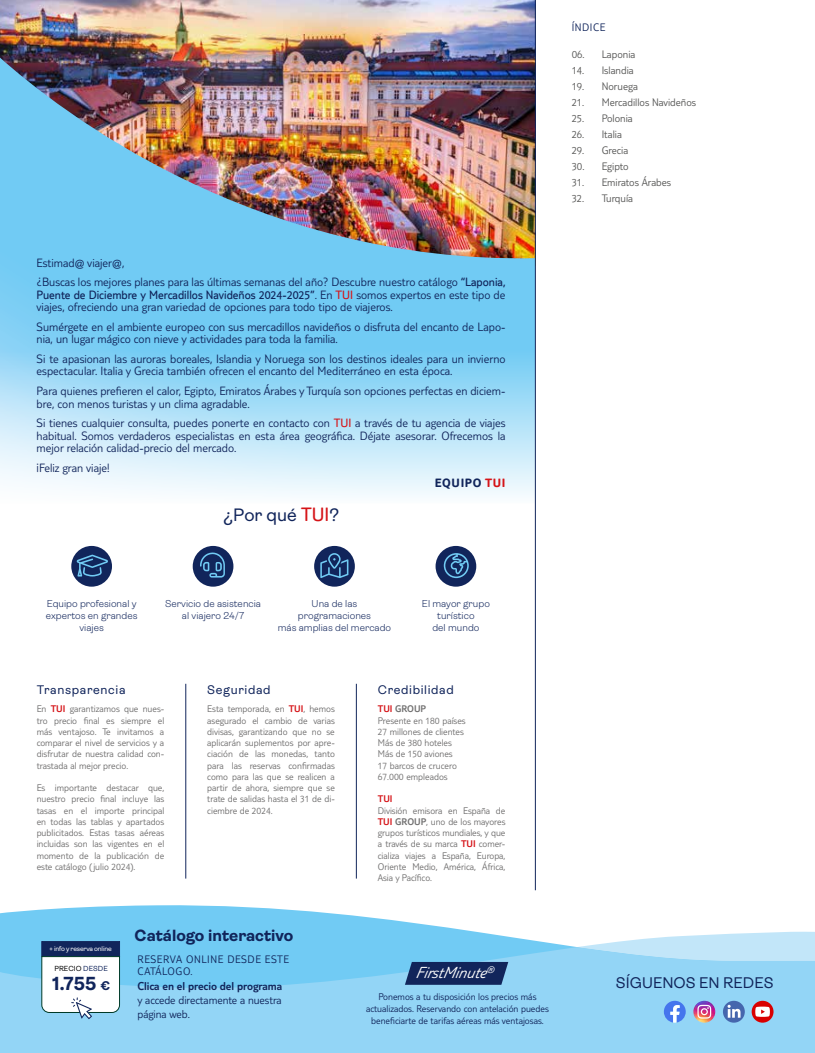
<style>
.page{position:relative;width:815px;height:1053px;background:#fff}
.page>*{position:absolute;margin:0;border:0;box-sizing:border-box;transform-origin:0 0}
.t1{font:700 19px "Ambit";color:#11255b}
.t2{font:18px "Ambit";color:#11255b}
.t3{font:italic 300 16.5px "TUI Type";color:#fff}
.t4{font:700 16.25px "Ambit";color:#11255b}
.t5{font:15.38px "Ambit";color:#11255b}
.t6{font:300 12.5px/12.5px "TUI Type";color:#11255b}
.t7{font:12.5px "Ambit";letter-spacing:.05em;color:#11255b}
.t8{font:700 12.5px "TUI Type";letter-spacing:.05em;color:#11255b}
.t9{font:300 11.88px/14.2px "TUI Type";letter-spacing:-.005em;color:#11255b}
.t10{font:300 11.88px "TUI Type";letter-spacing:-.005em;color:#11255b}
.t11{font:300 11.25px "TUI Type";color:#575756}
.t12{font:300 11.25px/12.5px "TUI Type";letter-spacing:.05em;color:#11255b}
.t13{font:300 10.12px/12.1px "TUI Type";color:#11255b;text-align:center}
.t14{font:300 10px/11.2px "TUI Type";color:#706f6f;text-align:justify}
.t15{font:300 10px/12px "Ambit";color:#11255b;text-align:center}
.t16{font:300 10px "TUI Type";color:#d51317}
.t17{font:7.38px "Ambit";color:#000}
.t18{font:6.88px "Ambit";letter-spacing:-.03em;color:#fff}
.s1{font-weight:400}
.s2{font-weight:400;color:#d51317}
.s3{font-family:"TUI Type";font-size:20px;color:#d51317}
.s4{color:#d51317}
.s5{font-style:inherit}
.s6{font-size:12.62px}
.s7{color:#11255b}
</style>
<div class="page">
<img style="left:0;top:0;width:535px;height:58px">
<img style="left:0;top:58px;width:535px;height:292px">
<svg style="left:0;top:350px;width:535px;height:162px"></svg>
<hr style="left:185px;top:683px;width:1px;height:195px;background:#11255b">
<hr style="left:356px;top:683px;width:1px;height:195px;background:#11255b">
<hr style="left:535px;top:0;width:1px;height:890px;background:#11255b">
<svg style="left:0;top:905px;width:576px;height:42px;fill:#71cbf4"></svg>
<svg style="left:0;top:947px;width:577px;height:105px;background:#8ad2f5"></svg>
<svg style="left:577px;top:931px;width:238px;height:121px;background:#a1d5f3"></svg>
<svg style="left:41px;top:940px;width:79px;height:79px"></svg>
<svg style="left:405px;top:961px;width:103px;height:23px;background:#1c366a"></svg>
<div style="left:71px;top:546px;width:41px;height:40px;background:#11255b;border-radius:50%"></div>
<div style="left:193px;top:546px;width:40px;height:40px;background:#11255b;border-radius:50%"></div>
<div style="left:314px;top:546px;width:41px;height:40px;background:#11255b;border-radius:50%"></div>
<div style="left:436px;top:546px;width:40px;height:40px;background:#11255b;border-radius:50%"></div>
<svg style="left:320px;top:553px;width:28px;height:25px"></svg>
<svg style="left:200px;top:552px;width:25px;height:25px"></svg>
<svg style="left:444px;top:553px;width:25px;height:25px"></svg>
<svg style="left:77px;top:554px;width:31px;height:22px"></svg>
<p class="t6" style="left:37px;top:252px;width:470px;line-height:19.6px">Estimad@ viajer@,<br>¿Buscas los mejores planes para las últimas semanas del año? Descubre nuestro catálogo <span class="s1">“Laponia,</span></p>
<p class="t6" style="left:37px;top:288px;width:470px"><span class="s1">Puente de Diciembre y Mercadillos Navideños 2024-2025”</span>. En <span class="s2">TUI</span> somos expertos en este tipo de viajes, ofreciendo una gran variedad de opciones para todo tipo de viajeros.</p>
<p class="t6" style="left:37px;top:320px;width:470px">Sumérgete en el ambiente europeo con sus mercadillos navideños o disfruta del encanto de Lapo&shy;nia, un lugar mágico con nieve y actividades para toda la familia.</p>
<p class="t6" style="left:37px;top:352px;width:470px">Si te apasionan las auroras boreales, Islandia y Noruega son los destinos ideales para un invierno espectacular. Italia y Grecia también ofrecen el encanto del Mediterráneo en esta época.</p>
<p class="t6" style="left:37px;top:384px;width:470px">Para quienes prefieren el calor, Egipto, Emiratos Árabes y Turquía son opciones perfectas en diciem&shy;bre, con menos turistas y un clima agradable.</p>
<p class="t6" style="left:37px;top:416px;width:470px;text-align:justify">Si tienes cualquier consulta, puedes ponerte en contacto con <span class="s2">TUI</span> a través de tu agencia de viajes habitual. Somos verdaderos especialistas en esta área geográfica. Déjate asesorar. Ofrecemos la mejor relación calidad-precio del mercado.</p>
<p class="t6" style="left:37px;top:461px;width:75px">¡Feliz gran viaje!</p>
<h2 class="t2" style="left:223px;top:505px;width:118px">¿Por qué <span class="s3">TUI</span>?</h2>
<p class="t8" style="left:435px;top:475px;width:72px">EQUIPO <span class="s4">TUI</span></p>
<p class="t12" style="left:572px;top:21px;width:35px">ÍNDICE</p>
<p class="t11" style="left:572px;top:48px;width:65px">06. Laponia</p>
<p class="t11" style="left:572px;top:64px;width:64px">14. Islandia</p>
<p class="t11" style="left:572px;top:80px;width:68px">19. Noruega</p>
<p class="t11" style="left:572px;top:96px;width:126px">21. Mercadillos Navideños</p>
<p class="t11" style="left:572px;top:112px;width:63px">25. Polonia</p>
<p class="t11" style="left:572px;top:128px;width:52px">26. Italia</p>
<p class="t11" style="left:572px;top:144px;width:58px">29. Grecia</p>
<p class="t11" style="left:572px;top:160px;width:59px">30. Egipto</p>
<p class="t11" style="left:572px;top:176px;width:101px">31. Emiratos Árabes</p>
<p class="t11" style="left:572px;top:192px;width:63px">32. Turquía</p>
<p class="t15" style="left:46px;top:597px;width:93px">Equipo profesional y expertos en grandes viajes</p>
<p class="t15" style="left:165px;top:597px;width:98px">Servicio de asistencia al viajero 24/7</p>
<p class="t15" style="left:278px;top:597px;width:115px">Una de las programaciones<br>más amplias del mercado</p>
<p class="t15" style="left:422px;top:597px;width:69px">El mayor grupo turístico<br>del mundo</p>
<p class="t7" style="left:37px;top:682px;width:90px">Transparencia</p>
<p class="t14" style="left:37px;top:703px;width:129px">En <span class="s4">TUI</span> garantizamos que nues&shy;tro precio final es siempre el más ventajoso. Te invitamos a comparar el nivel de servicios y a disfrutar de nuestra calidad con&shy;trastada al mejor precio.</p>
<p class="t14" style="left:37px;top:782px;width:129px">Es importante destacar que, nuestro precio final incluye las tasas en el importe principal en todas las tablas y apartados publicitados. Estas tasas aé reas incluidas son las vigentes en el momento de la publicación de este catá logo (julio 2024).</p>
<p class="t7" style="left:207px;top:682px;width:65px">Seguridad</p>
<p class="t14" style="left:207px;top:703px;width:129px">Esta temporada, en <span class="s4">TUI</span>, hemos asegurado el cambio de varias divisas, garantizando que no se aplicarán suplementos por apre&shy;ciación de las monedas, tanto para las reservas confirmadas como para las que se realicen a partir de ahora, siempre que se trate de salidas hasta el 31 de di&shy;ciembre de 2024.</p>
<p class="t7" style="left:378px;top:682px;width:78px">Credibilidad</p>
<p class="t14" style="left:378px;top:703px;width:89px;text-align:left"><span class="s4">TUI</span> <span class="s5">GROUP<br></span>Presente en 180 países<br>27 millones de clientes<br>Más de 380 hoteles<br>Más de 150 aviones<br>17 barcos de crucero<br>67.000 empleados</p>
<p class="t16" style="left:378px;top:793px;width:16px">TUI</p>
<p class="t14" style="left:378px;top:804px;width:129px">División emisora en España de <span class="s4">TUI</span> <span class="s5">GROUP</span>, uno de los mayores grupos turísticos mundiales, y que a través de su marca <span class="s4">TUI</span> comer&shy;cializa viajes a España, Europa, Oriente Medio, América, África, Asia y Pacífico.</p>
<h3 class="t4" style="left:135px;top:926px;width:160px">Catálogo interactivo</h3>
<p class="t18" style="left:50px;top:945px;width:64px">+ info y reserva online</p>
<h1 class="t1" style="left:52px;top:972px;width:59px">1.755 <span class="s6">€</span></h1>
<p class="t12" style="left:138px;top:952px;width:153px">RESERVA ONLINE DESDE ESTE<br>CATÁLOGO.</p>
<p class="t10" style="left:138px;top:978px;width:146px">Clica en el precio del programa</p>
<p class="t9" style="left:138px;top:992px;width:146px">y accede directamente a nuestra página web.</p>
<p class="t17" style="left:54px;top:964px;width:55px">PRECIO <span class="s7">DESDE</span></p>
<h3 class="t3" style="left:415px;top:963px;width:82px">FirstMinute<sup>®</sup></h3>
<p class="t13" style="left:366px;top:989px;width:184px">Ponemos a tu disposición los precios más actualizados. Reservando con antelación puedes beneficiarte de tarifas aéreas más ventajosas.</p>
<h3 class="t5" style="left:616px;top:974px;width:159px">SÍGUENOS EN REDES</h3>
</div>
